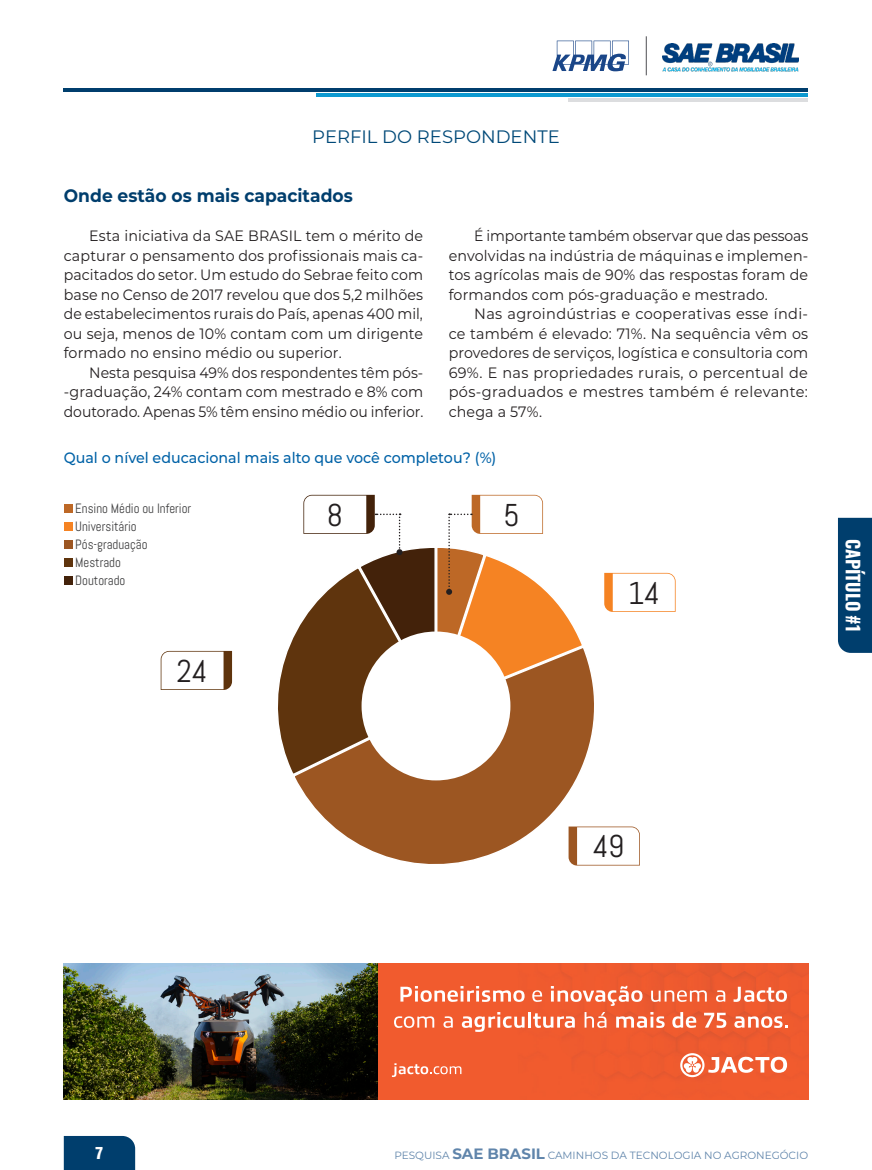
<style>
.page{position:relative;width:872px;height:1170px;background:#fff}
.page>*{position:absolute;margin:0;border:0;box-sizing:border-box;transform-origin:0 0}
.t1{font:31.5px "Abel";color:#231f20}
.t2{font:700 18px "Montserrat";color:#003e6d;scale:.95 1}
.t3{font:18px "Montserrat";color:#004978}
.t4{font:700 18px "Oswald";color:#fff}
.t5{font:15.3px "Helvetica Inserat LT Std";color:#fff}
.t6{font:15px/19.5px "Montserrat";letter-spacing:.01em;color:#231f20;text-align:justify;scale:.95 1}
.t7{font:15px/19.5px "Montserrat";letter-spacing:.01em;color:#231f20;text-align:justify}
.t8{font:15px/19.5px "Montserrat";letter-spacing:.01em;color:#231f20;text-align:justify;scale:.93 1}
.t9{font:15px/19.5px "Montserrat";letter-spacing:.01em;color:#231f20;text-align:justify;scale:.94 1}
.t10{font:500 15px "Montserrat";color:#0062a7;scale:.95 1}
.t11{font:13.5px/18px "Abel";color:#3e3e3f;scale:.95 1}
.t12{font:10.5px "Montserrat";color:#6085ab}
.s1{font-weight:700;font-size:15px}
</style>
<div class="page">
<svg style="left:64px;top:91px;width:744px;height:8px"></svg>
<div style="left:64px;top:1136px;width:71px;height:33px;background:#003e6d"></div>
<div style="left:838px;top:518px;width:34px;height:135px;background:#003e6d"></div>
<svg style="left:552px;top:41px;width:77px;height:30px"></svg>
<hr style="left:316px;top:93px;width:492px;height:3px;background:#0d99d0">
<hr style="left:64px;top:88px;width:744px;height:3px;background:#003e6d">
<hr style="left:568px;top:99px;width:240px;height:3px;background:#dcdddf">
<img style="left:662px;top:44px;width:136px;height:28px">
<hr style="left:646px;top:36px;width:1px;height:39px;background:#636366">
<div style="left:378px;top:963px;width:430px;height:136px;background:#f15b2e"></div>
<svg style="left:680px;top:1053px;width:107px;height:24px"></svg>
<svg style="left:400px;top:985px;width:124px;height:16px"></svg>
<svg style="left:532px;top:990px;width:10px;height:11px"></svg>
<svg style="left:551px;top:985px;width:91px;height:20px"></svg>
<svg style="left:651px;top:990px;width:56px;height:11px"></svg>
<svg style="left:716px;top:990px;width:9px;height:11px"></svg>
<svg style="left:733px;top:986px;width:54px;height:15px"></svg>
<svg style="left:394px;top:1016px;width:40px;height:11px"></svg>
<svg style="left:443px;top:1016px;width:10px;height:11px"></svg>
<svg style="left:462px;top:1011px;width:62px;height:20px"></svg>
<hr style="left:528px;top:1011px;width:3px;height:16px;background:#fff">
<svg style="left:533px;top:1013px;width:42px;height:14px"></svg>
<svg style="left:584px;top:1011px;width:22px;height:16px"></svg>
<svg style="left:616px;top:1011px;width:48px;height:16px"></svg>
<svg style="left:672px;top:1011px;width:24px;height:16px"></svg>
<svg style="left:704px;top:1012px;width:22px;height:15px"></svg>
<svg style="left:734px;top:1016px;width:53px;height:11px"></svg>
<svg style="left:392px;top:1063px;width:69px;height:13px"></svg>
<img style="left:64px;top:963px;width:314px;height:136px">
<div style="left:64px;top:504px;width:8px;height:8px;background:#bd6826"></div>
<div style="left:64px;top:522px;width:8px;height:8px;background:#f58323"></div>
<div style="left:64px;top:540px;width:8px;height:8px;background:#9c5622"></div>
<div style="left:64px;top:558px;width:8px;height:8px;background:#5f340d"></div>
<div style="left:64px;top:576px;width:8px;height:8px;background:#43220a"></div>
<svg style="left:295px;top:654px;width:304px;height:212px"></svg>
<svg style="left:161px;top:651px;width:71px;height:39px"></svg>
<svg style="left:568px;top:826px;width:72px;height:39px"></svg>
<svg style="left:604px;top:573px;width:71px;height:39px"></svg>
<svg style="left:278px;top:495px;width:307px;height:281px"></svg>
<p class="t3" style="left:312px;top:124px;width:249px">PERFIL DO RESPONDENTE</p>
<p class="t2" style="left:64px;top:183px;width:306px">Onde estão os mais capacitados</p>
<p class="t6" style="left:64px;top:225px;width:380px;text-indent:26px">Esta iniciativa da SAE BRASIL tem o mérito de capturar o pensamento dos profissionais mais ca&shy;pacitados do setor. Um estudo do Sebrae feito com base no Censo de 2017 revelou que dos 5,2 milhões de estabelecimentos rurais do País, apenas 400 mil, ou seja, menos de 10% contam com um dirigente formado no ensino médio ou superior.</p>
<p class="t9" style="left:64px;top:362px;width:384px;text-indent:26px">Nesta pesquisa 49% dos respondentes têm pós--graduação, 24% contam com mestrado e 8% com doutorado. Apenas 5% têm ensino médio ou inferior.</p>
<p class="t8" style="left:449px;top:225px;width:388px;text-indent:26px">É importante também observar que das pessoas envolvidas na indústria de máquinas e implemen&shy;tos agrícolas mais de 90% das respostas foram de formandos com pós-graduação e mestrado.</p>
<p class="t7" style="left:449px;top:303px;width:361px;text-indent:26px">Nas agroindústrias e cooperativas esse índi&shy;ce também é elevado: 71%. Na sequência vêm os provedores de serviços, logística e consultoria com 69%. E nas propriedades rurais, o percentual de pós-graduados e mestres também é relevante: chega a 57%.</p>
<p class="t10" style="left:64px;top:447px;width:456px">Qual o nível educacional mais alto que você completou? (%)</p>
<h1 class="t1" style="left:503px;top:495px;width:18px">5</h1>
<p class="t11" style="left:75px;top:499px;width:124px">Ensino Médio ou Inferior<br>Universitário<br>Pós-graduação<br>Mestrado<br>Doutorado</p>
<h1 class="t1" style="left:327px;top:495px;width:18px">8</h1>
<h1 class="t1" style="left:628px;top:573px;width:33px">14</h1>
<h1 class="t1" style="left:176px;top:651px;width:33px">24</h1>
<p class="t4" style="left:862px;top:538px;width:95px;rotate:90deg">CAPÍTULO #1</p>
<h1 class="t1" style="left:593px;top:826px;width:33px">49</h1>
<p class="t5" style="left:96px;top:1143px;width:9px">7</p>
<p class="t12" style="left:394px;top:1147px;width:415px">PESQUISA <span class="s1">SAE BRASIL</span> CAMINHOS DA TECNOLOGIA NO AGRONEGÓCIO</p>
</div>
